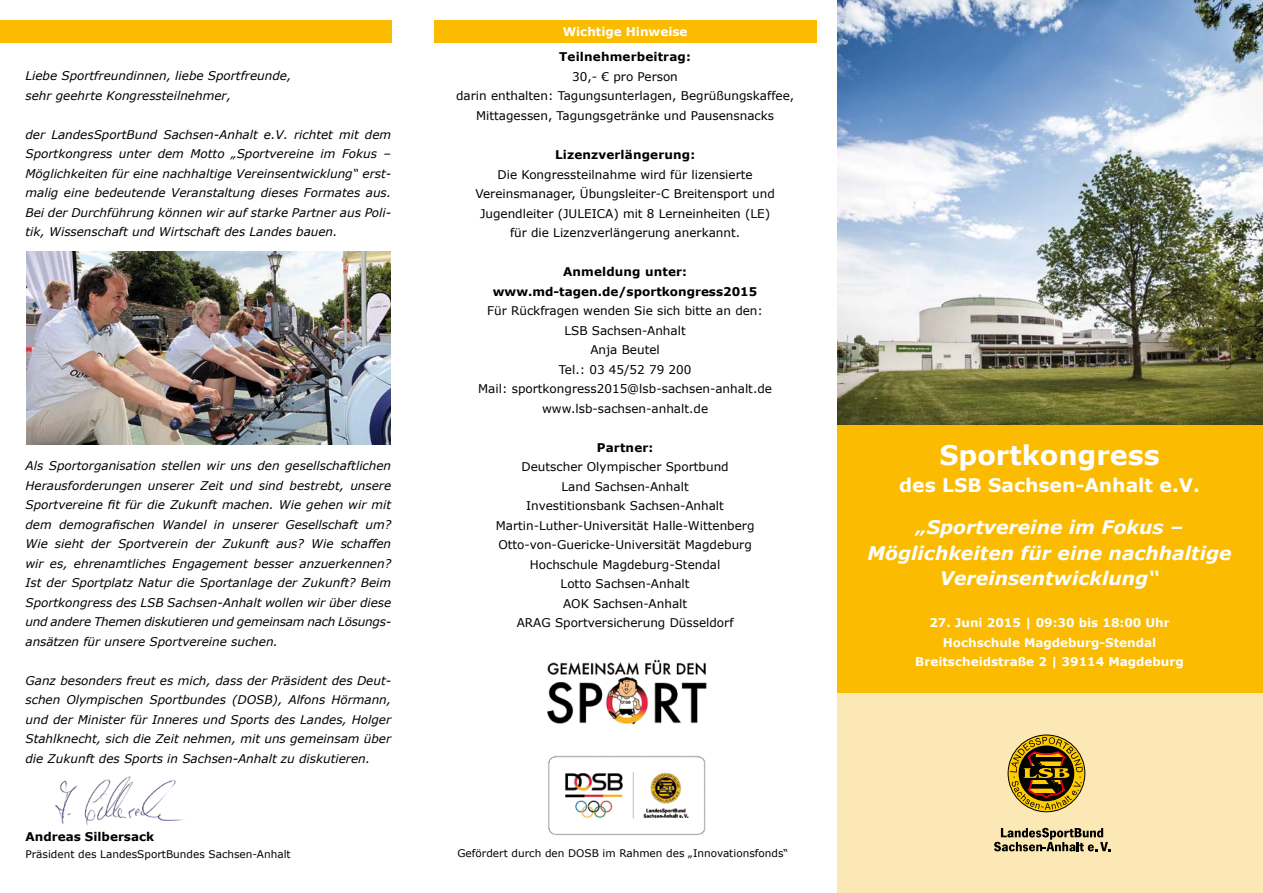
<style>
.page{position:relative;width:1263px;height:893px;background:#fff}
.page>*{position:absolute;margin:0;border:0;box-sizing:border-box;transform-origin:0 0}
.t1{font:700 27px "Verdana";color:#fff}
.t2{font:italic 700 18.75px/25.5px "Verdana";color:#fff;text-align:center}
.t3{font:700 18.75px "Verdana";color:#fff}
.t4{font:italic 12px/19.5px "Verdana";color:#000;text-align:justify}
.t5{font:12px/19.5px "Verdana";color:#000;text-align:center}
.t6{font:700 12px/19.5px "Verdana";letter-spacing:.01em;color:#000;text-align:center}
.t7{font:700 12px/19.5px "Verdana";color:#fff;text-align:center}
.t8{font:10.5px "Verdana";color:#000}
</style>
<div class="page">
<img style="left:55px;top:776px;width:129px;height:50px">
<div style="left:838px;top:693px;width:425px;height:200px;background:#fce8b4"></div>
<img style="left:838px;top:0;width:425px;height:426px">
<div style="left:838px;top:426px;width:425px;height:267px;background:#fabb00"></div>
<div style="left:1008px;top:735px;width:77px;height:77px;border:1px solid #000;border-radius:50%"></div>
<svg style="left:1010px;top:737px;width:73px;height:73px;background:#96751a"></svg>
<svg style="left:994px;top:828px;width:116px;height:23px"></svg>
<div style="left:434px;top:20px;width:382px;height:23px;background:#fabb00"></div>
<img style="left:547px;top:659px;width:160px;height:176px">
<div style="left:0;top:20px;width:391px;height:23px;background:#fabb00"></div>
<img style="left:26px;top:252px;width:364px;height:193px">
<p class="t4" style="left:26px;top:66px;width:267px">Liebe Sportfreundinnen, liebe Sportfreunde, sehr geehrte Kongressteilnehmer,</p>
<p class="t4" style="left:26px;top:125px;width:367px">der LandesSportBund Sachsen-Anhalt e.V. richtet mit dem Sportkongress unter dem Motto „Sportvereine im Fokus – Möglichkeiten für eine nachhaltige Vereinsentwicklung“ erst&shy;malig eine bedeutende Veranstaltung dieses Formates aus.<br>Bei der Durchführung können wir auf starke Partner aus Poli&shy;tik, Wissenschaft und Wirtschaft des Landes bauen.</p>
<p class="t4" style="left:26px;top:456px;width:367px">Als Sportorganisation stellen wir uns den gesellschaftlichen Herausforderungen unserer Zeit und sind bestrebt, unsere Sportvereine fit für die Zukunft machen. Wie gehen wir mit dem demografischen Wandel in unserer Gesellschaft um?<br>Wie sieht der Sportverein der Zukunft aus? Wie schaffen wir es, ehrenamtliches Engagement besser anzuerkennen?<br>Ist der Sportplatz Natur die Sportanlage der Zukunft? Beim Sportkongress des LSB Sachsen-Anhalt wollen wir über diese und andere Themen diskutieren und gemeinsam nach Lösungs&shy;ansätzen für unsere Sportvereine suchen.</p>
<p class="t4" style="left:26px;top:671px;width:367px">Ganz besonders freut es mich, dass der Präsident des Deut&shy;schen Olympischen Sportbundes (DOSB), Alfons Hörmann, und der Minister für Inneres und Sports des Landes, Holger Stahlknecht, sich die Zeit nehmen, mit uns gemeinsam über die Zukunft des Sports in Sachsen-Anhalt zu diskutieren.</p>
<p class="t6" style="left:26px;top:827px;width:130px">Andreas Silbersack</p>
<p class="t8" style="left:26px;top:847px;width:267px">Präsident des LandesSportBundes Sachsen-Anhalt</p>
<p class="t7" style="left:563px;top:22px;width:126px">Wichtige Hinweise</p>
<p class="t6" style="left:559px;top:47px;width:133px">Teilnehmerbeitrag:</p>
<p class="t5" style="left:456px;top:67px;width:340px">30,- € pro Person<br>darin enthalten: Tagungsunterlagen, Begrüßungskaffee,<br>Mittagessen, Tagungsgetränke und Pausensnacks</p>
<p class="t6" style="left:555px;top:145px;width:142px">Lizenzverlängerung:</p>
<p class="t5" style="left:475px;top:165px;width:301px">Die Kongressteilnahme wird für lizensierte Vereinsmanager, Übungsleiter-C Breitensport und Jugendleiter (JULEICA) mit 8 Lerneinheiten (LE) für die Lizenzverlängerung anerkannt.</p>
<p class="t6" style="left:493px;top:262px;width:266px">Anmeldung unter: www.md-tagen.de/sportkongress2015</p>
<p class="t5" style="left:478px;top:301px;width:295px">Für Rückfragen wenden Sie sich bitte an den:<br>LSB Sachsen-Anhalt<br>Anja Beutel<br>Tel.: 03 45/52 79 200<br>Mail: sportkongress2015@lsb-sachsen-anhalt.de www.lsb-sachsen-anhalt.de</p>
<p class="t6" style="left:597px;top:437px;width:58px">Partner:</p>
<p class="t5" style="left:496px;top:457px;width:260px">Deutscher Olympischer Sportbund<br>Land Sachsen-Anhalt<br>Investitionsbank Sachsen-Anhalt<br>Martin-Luther-Universität Halle-Wittenberg<br>Otto-von-Guericke-Universität Magdeburg<br>Hochschule Magdeburg-Stendal<br>Lotto Sachsen-Anhalt<br>AOK Sachsen-Anhalt<br>ARAG Sportversicherung Düsseldorf</p>
<p class="t8" style="left:457px;top:847px;width:332px">Gefördert durch den DOSB im Rahmen des „Innovationsfonds“</p>
<h1 class="t1" style="left:939px;top:436px;width:222px">Sportkongress</h1>
<h2 class="t3" style="left:899px;top:472px;width:302px">des LSB Sachsen-Anhalt e.V.</h2>
<h2 class="t2" style="left:867px;top:514px;width:366px">„Sportvereine im Fokus –<br>Möglichkeiten für eine nachhaltige<br>Vereinsentwicklung“</h2>
<p class="t7" style="left:915px;top:613px;width:270px">27. Juni 2015 | 09:30 bis 18:00 Uhr<br>Hochschule Magdeburg-Stendal<br>Breitscheidstraße 2 | 39114 Magdeburg</p>
</div>
